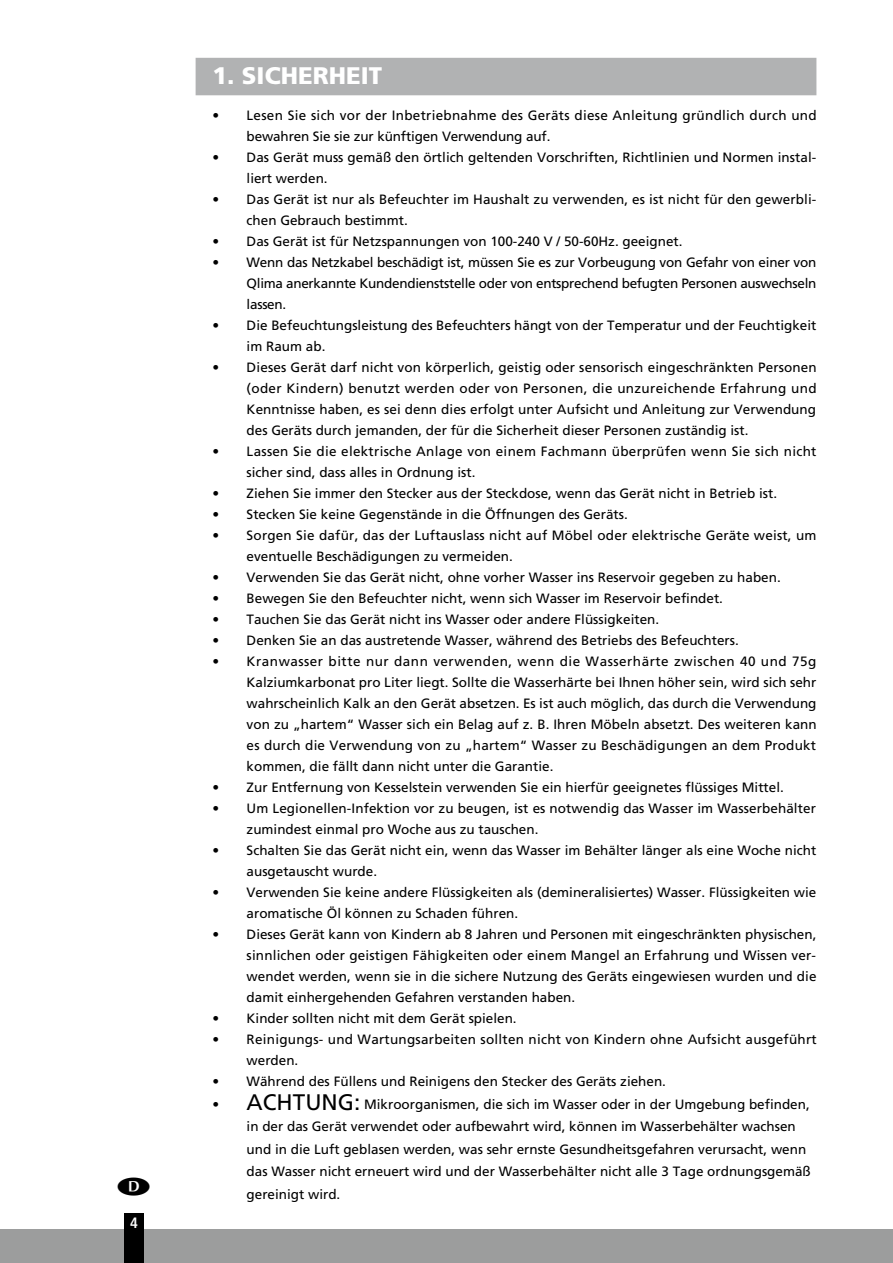
<style>
.page{position:relative;width:893px;height:1263px;background:#fff}
.page>*{position:absolute;margin:0;border:0;box-sizing:border-box;transform-origin:0 0}
.t1{font:900 24px "Frutiger LT Std";color:#fff}
.t2{font:700 condensed 15px "Frutiger LT Std";color:#fff}
.t3{font:13.5px/21px "Frutiger LT Std";color:#000}
.t4{font:13.5px/21px "Frutiger LT Std";letter-spacing:.02em;color:#000}
.s1{font-size:22.5px}
</style>
<div class="page">
<div style="left:0;top:1229px;width:893px;height:34px;background:#9c9d9d"></div>
<div style="left:124px;top:1213px;width:20px;height:50px;background:#000"></div>
<div style="left:196px;top:58px;width:620px;height:37px;background:#b1b2b3"></div>
<p class="t2" style="left:130px;top:1214px;width:9px">4</p>
<h1 class="t1" style="left:213px;top:61px;width:171px">1. SICHERHEIT</h1>
<p class="t4" style="left:247px;top:105px;width:572px;text-indent:-34px">• Lesen Sie sich vor der Inbetriebnahme des Geräts diese Anleitung gründlich durch und bewahren Sie sie zur künftigen Verwendung auf.</p>
<p class="t3" style="left:247px;top:147px;width:571px;text-indent:-34px">• Das Gerät muss gemäß den örtlich geltenden Vorschriften, Richtlinien und Normen instal&shy;liert werden.</p>
<p class="t3" style="left:247px;top:189px;width:571px;text-indent:-34px">• Das Gerät ist nur als Befeuchter im Haushalt zu verwenden, es ist nicht für den gewerbli&shy;chen Gebrauch bestimmt.</p>
<p class="t3" style="left:213px;top:231px;width:471px">• Das Gerät ist für Netzspannungen von 100-240 V / 50-60Hz. geeignet.</p>
<p class="t3" style="left:247px;top:252px;width:571px;text-align:justify;text-indent:-34px">• Wenn das Netzkabel beschädigt ist, müssen Sie es zur Vorbeugung von Gefahr von einer von Qlima anerkannte Kundendienststelle oder von entsprechend befugten Personen auswechseln lassen.</p>
<p class="t3" style="left:247px;top:315px;width:571px;text-indent:-34px">• Die Befeuchtungsleistung des Befeuchters hängt von der Temperatur und der Feuchtigkeit im Raum ab.</p>
<p class="t3" style="left:247px;top:357px;width:572px;text-align:justify;text-indent:-34px">• Dieses Gerät darf nicht von körperlich, geistig oder sensorisch eingeschränkten Personen (oder Kindern) benutzt werden oder von Personen, die unzureichende Erfahrung und Kenntnisse haben, es sei denn dies erfolgt unter Aufsicht und Anleitung zur Verwendung des Geräts durch jemanden, der für die Sicherheit dieser Personen zuständig ist.</p>
<p class="t4" style="left:247px;top:441px;width:571px;text-indent:-34px">• Lassen Sie die elektrische Anlage von einem Fachmann überprüfen wenn Sie sich nicht sicher sind, dass alles in Ordnung ist.</p>
<p class="t3" style="left:213px;top:483px;width:566px">• Ziehen Sie immer den Stecker aus der Steckdose, wenn das Gerät nicht in Betrieb ist.</p>
<p class="t3" style="left:213px;top:504px;width:417px">• Stecken Sie keine Gegenstände in die Öffnungen des Geräts.</p>
<p class="t3" style="left:247px;top:525px;width:571px;text-indent:-34px">• Sorgen Sie dafür, das der Luftauslass nicht auf Möbel oder elektrische Geräte weist, um eventuelle Beschädigungen zu vermeiden.</p>
<p class="t3" style="left:213px;top:567px;width:570px">• Verwenden Sie das Gerät nicht, ohne vorher Wasser ins Reservoir gegeben zu haben.</p>
<p class="t3" style="left:213px;top:588px;width:512px">• Bewegen Sie den Befeuchter nicht, wenn sich Wasser im Reservoir befindet.</p>
<p class="t3" style="left:213px;top:609px;width:448px">• Tauchen Sie das Gerät nicht ins Wasser oder andere Flüssigkeiten.</p>
<p class="t3" style="left:213px;top:630px;width:528px">• Denken Sie an das austretende Wasser, während des Betriebs des Befeuchters.</p>
<p class="t3" style="left:247px;top:651px;width:572px;text-align:justify;text-indent:-34px">• Kranwasser bitte nur dann verwenden, wenn die Wasserhärte zwischen 40 und 75g Kalziumkarbonat pro Liter liegt. Sollte die Wasserhärte bei Ihnen höher sein, wird sich sehr wahrscheinlich Kalk an den Gerät absetzen. Es ist auch möglich, das durch die Verwendung von zu „hartem“ Wasser sich ein Belag auf z. B. Ihren Möbeln absetzt. Des weiteren kann es durch die Verwendung von zu „hartem“ Wasser zu Beschädigungen an dem Produkt kommen, die fällt dann nicht unter die Garantie.</p>
<p class="t3" style="left:213px;top:777px;width:573px">• Zur Entfernung von Kesselstein verwenden Sie ein hierfür geeignetes flüssiges Mittel.</p>
<p class="t3" style="left:247px;top:798px;width:571px;text-indent:-34px">• Um Legionellen-Infektion vor zu beugen, ist es notwendig das Wasser im Wasserbehälter zumindest einmal pro Woche aus zu tauschen.</p>
<p class="t3" style="left:247px;top:840px;width:571px;text-indent:-34px">• Schalten Sie das Gerät nicht ein, wenn das Wasser im Behälter länger als eine Woche nicht ausgetauscht wurde.</p>
<p class="t3" style="left:247px;top:882px;width:571px;text-indent:-34px">• Verwenden Sie keine andere Flüssigkeiten als (demineralisiertes) Wasser. Flüssigkeiten wie aromatische Öl können zu Schaden führen.</p>
<p class="t3" style="left:247px;top:924px;width:571px;text-align:justify;text-indent:-34px">• Dieses Gerät kann von Kindern ab 8 Jahren und Personen mit eingeschränkten physischen, sinnlichen oder geistigen Fähigkeiten oder einem Mangel an Erfahrung und Wissen ver&shy;wendet werden, wenn sie in die sichere Nutzung des Geräts eingewiesen wurden und die damit einhergehenden Gefahren verstanden haben.</p>
<p class="t3" style="left:213px;top:1008px;width:306px">• Kinder sollten nicht mit dem Gerät spielen.</p>
<p class="t4" style="left:247px;top:1029px;width:572px;text-indent:-34px">• Reinigungs- und Wartungsarbeiten sollten nicht von Kindern ohne Aufsicht ausgeführt werden.</p>
<p class="t3" style="left:213px;top:1071px;width:455px">• Während des Füllens und Reinigens den Stecker des Geräts ziehen.</p>
<p class="t3" style="left:247px;top:1093px;width:566px;line-height:22.5px;text-indent:-34px">• <span class="s1">ACHTUNG:</span> Mikroorganismen, die sich im Wasser oder in der Umgebung befinden, in der das Gerät verwendet oder aufbewahrt wird, können im Wasserbehälter wachsen und in die Luft geblasen werden, was sehr ernste Gesundheitsgefahren verursacht, wenn das Wasser nicht erneuert wird und der Wasserbehälter nicht alle 3 Tage ordnungsgemäß gereinigt wird.</p>
</div>
